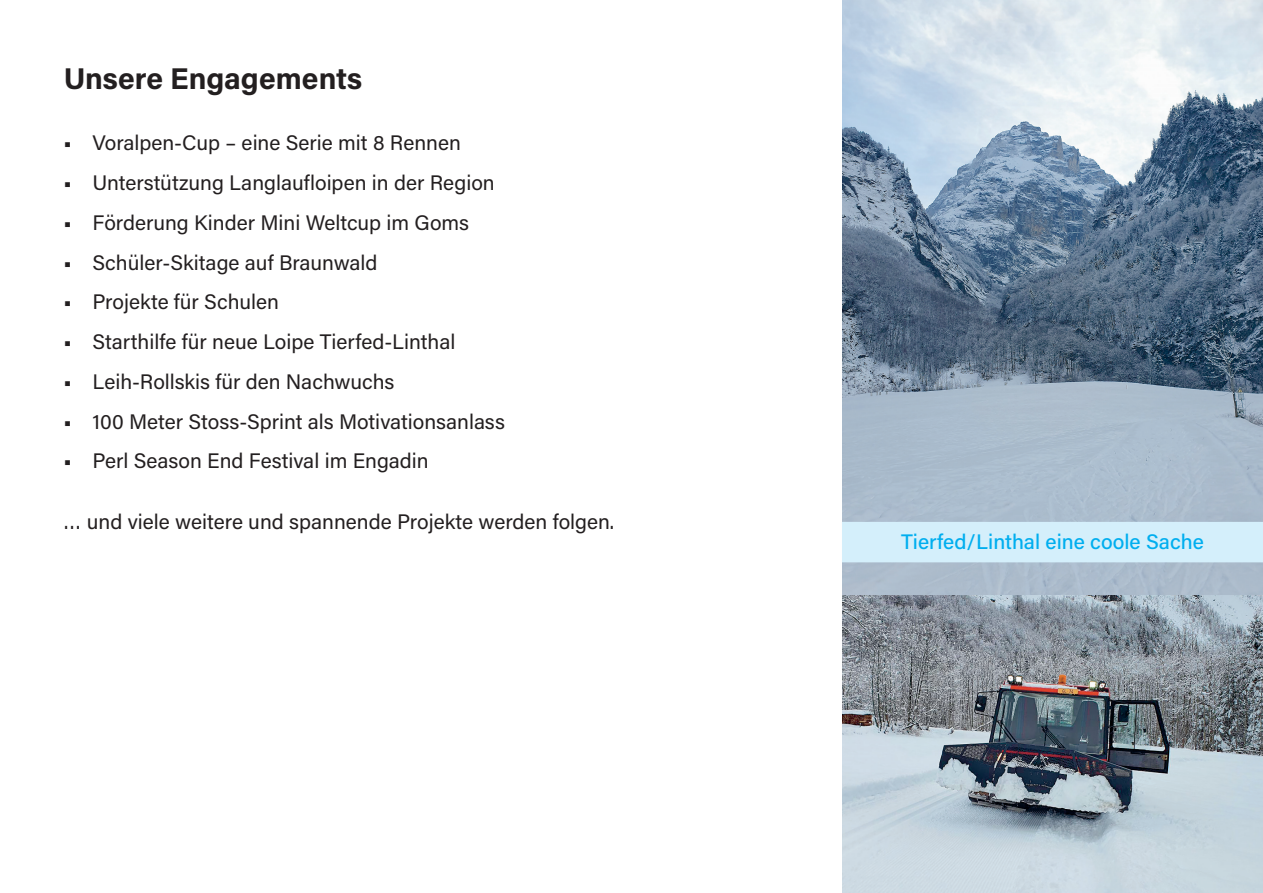
<style>
.page{position:relative;width:1263px;height:893px;background:#fff}
.page>*{position:absolute;margin:0;border:0;box-sizing:border-box;transform-origin:0 0}
.t1{font:700 30px "Acumin Pro";color:#231f20}
.t2{font:21px "Acumin Pro";color:#231f20}
.t3{font:500 21px "Acumin Pro";color:#00aeef}
</style>
<div class="page">
<img style="left:842px;top:0;width:421px;height:893px">
<div style="left:842px;top:522px;width:421px;height:40px;background:#d4effb"></div>
<h1 class="t1" style="left:64px;top:58px;width:300px">Unsere Engagements</h1>
<p class="t2" style="left:64px;top:128px;width:399px">■ Voralpen-Cup – eine Serie mit 8 Rennen</p>
<p class="t2" style="left:64px;top:168px;width:432px">■ Unterstützung Langlaufloipen in der Region</p>
<p class="t2" style="left:64px;top:208px;width:407px">■ Förderung Kinder Mini Weltcup im Goms</p>
<p class="t2" style="left:64px;top:248px;width:315px">■ Schüler-Skitage auf Braunwald</p>
<p class="t2" style="left:64px;top:287px;width:217px">■ Projekte für Schulen</p>
<p class="t2" style="left:64px;top:327px;width:393px">■ Starthilfe für neue Loipe Tierfed-Linthal</p>
<p class="t2" style="left:64px;top:367px;width:332px">■ Leih-Rollskis für den Nachwuchs</p>
<p class="t2" style="left:64px;top:407px;width:443px">■ 100 Meter Stoss-Sprint als Motivationsanlass</p>
<p class="t2" style="left:64px;top:446px;width:366px">■ Perl Season End Festival im Engadin</p>
<p class="t2" style="left:64px;top:507px;width:552px">… und viele weitere und spannende Projekte werden folgen.</p>
<p class="t3" style="left:901px;top:527px;width:304px">Tierfed/Linthal eine coole Sache</p>
</div>
